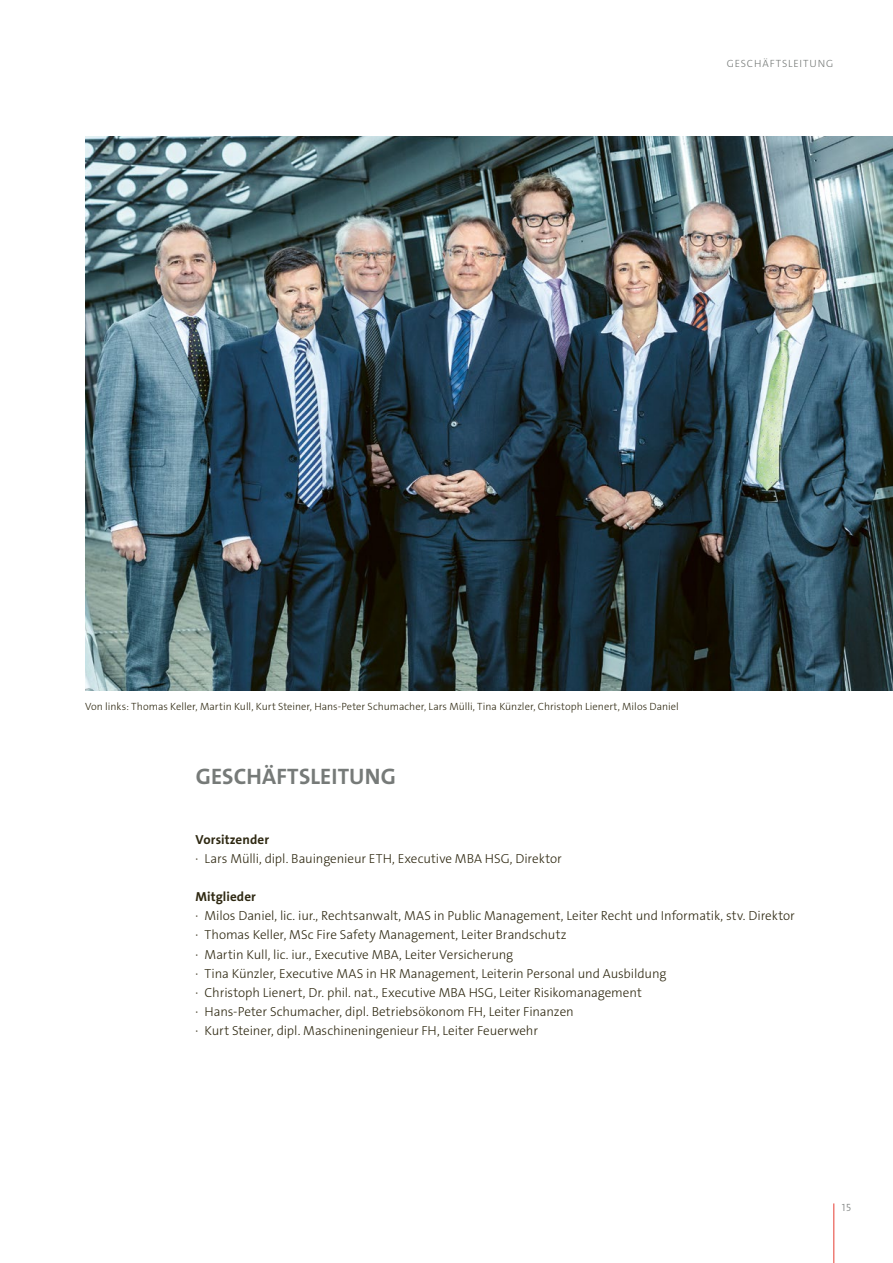
<style>
.page{position:relative;width:893px;height:1263px;background:#fff}
.page>*{position:absolute;margin:0;border:0;box-sizing:border-box;transform-origin:0 0}
.t1{font:22.5px "The Sans LP7 Bld";letter-spacing:.005em;color:#767a78}
.t2{font:13.2px/19px "The Sans LP3 Lig";letter-spacing:-.005em;color:#2f2912}
.t3{font:13.2px "The Sans LP7 Bld";letter-spacing:.01em;color:#2f2912}
.t4{font:10.5px "The Sans LP3 Lig";color:#2f2912}
.t5{font:10.5px "The Sans LP3 Lig";letter-spacing:.085em;color:#767a78}
</style>
<div class="page">
<hr style="left:833px;top:1203px;width:1px;height:60px;background:#e63d33">
<img style="left:85px;top:136px;width:808px;height:555px">
<p class="t5" style="left:727px;top:56px;width:108px">GESCHÄFTSLEITUNG</p>
<p class="t4" style="left:85px;top:699px;width:595px">Von links: Thomas Keller, Martin Kull, Kurt Steiner, Hans-Peter Schumacher, Lars Mülli, Tina Künzler, Christoph Lienert, Milos Daniel</p>
<h1 class="t1" style="left:196px;top:762px;width:202px">GESCHÄFTSLEITUNG</h1>
<p class="t3" style="left:196px;top:831px;width:75px">Vorsitzender</p>
<p class="t2" style="left:196px;top:849px;width:368px">· Lars Mülli, dipl. Bauingenieur ETH, Executive MBA HSG, Direktor</p>
<p class="t3" style="left:196px;top:888px;width:62px">Mitglieder</p>
<p class="t2" style="left:196px;top:906px;width:601px">· Milos Daniel, lic. iur., Rechtsanwalt, MAS in Public Management, Leiter Recht und Informatik, stv. Direktor · Thomas Keller, MSc Fire Safety Management, Leiter Brandschutz<br>· Martin Kull, lic. iur., Executive MBA, Leiter Versicherung<br>· Tina Künzler, Executive MAS in HR Management, Leiterin Personal und Ausbildung<br>· Christoph Lienert, Dr. phil. nat., Executive MBA HSG, Leiter Risikomanagement<br>· Hans-Peter Schumacher, dipl. Betriebsökonom FH, Leiter Finanzen<br>· Kurt Steiner, dipl. Maschineningenieur FH, Leiter Feuerwehr</p>
<p class="t5" style="left:842px;top:1200px;width:11px">15</p>
</div>
